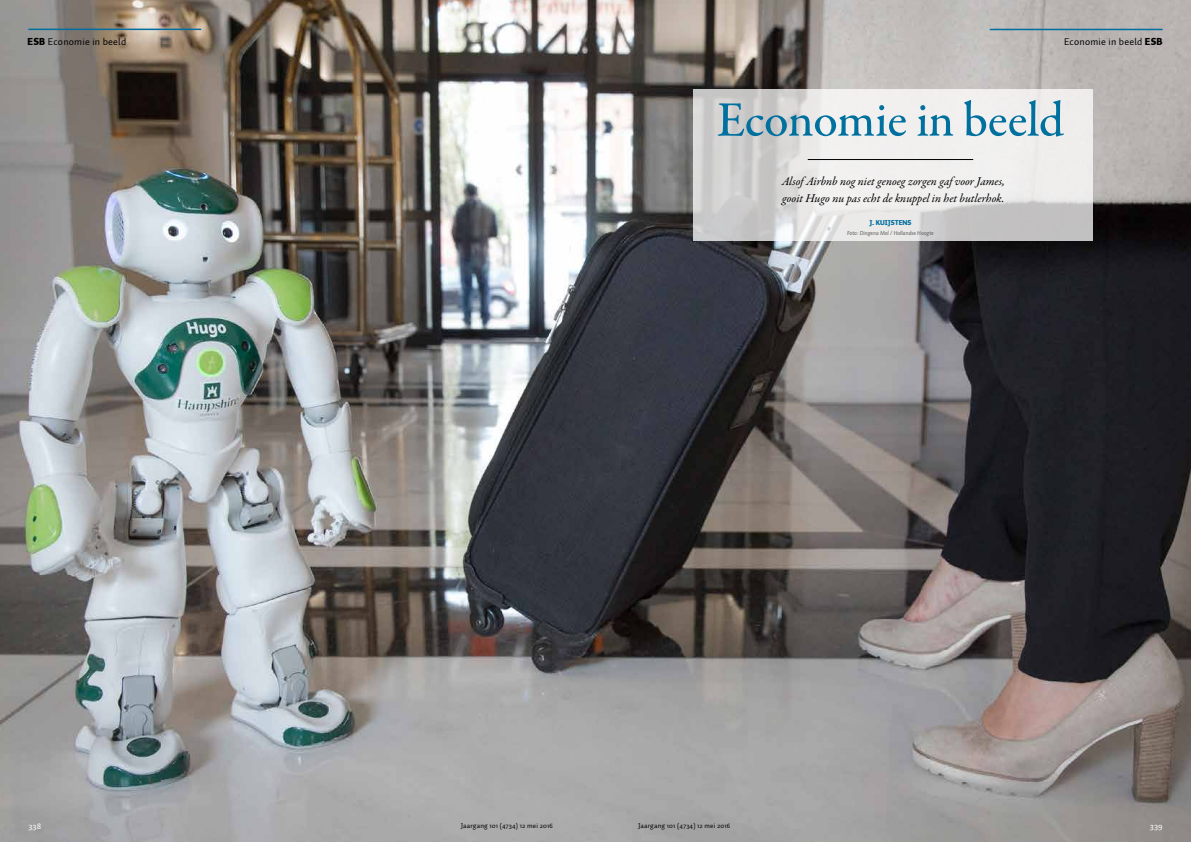
<style>
.page{position:relative;width:1191px;height:842px;background:#fff}
.page>*{position:absolute;margin:0;border:0;box-sizing:border-box;transform-origin:0 0}
.t1{font:500 50px "Garamond Premr Pro";letter-spacing:-.01em;color:#00709f}
.t2{font:italic 12px/17px "Garamond Premr Pro";letter-spacing:-.005em;color:#000}
.t3{font:10px "Auto 1";letter-spacing:.025em;color:#000}
.t4{font:9px "Auto 1";letter-spacing:.025em;color:#fff}
.t5{font:7px "Auto 1";letter-spacing:.025em;color:#000}
.t6{font:900 7px "Auto 1";color:#006e9f}
.t7{font:italic 6px "Auto 1";color:#58585b}
.s1{font-weight:900}
</style>
<div class="page">
<img style="left:0;top:0;width:1191px;height:842px">
<svg style="left:693px;top:89px;width:399px;height:152px;fill:#edecec"></svg>
<hr style="left:28px;top:29px;width:173px;height:1px;background:#006e9f">
<hr style="left:807px;top:159px;width:166px;height:1px;background:#000">
<hr style="left:989px;top:29px;width:173px;height:1px;background:#006e9f">
<p class="t3" style="left:28px;top:35px;width:100px"><span class="s1">ESB</span> Economie in beeld</p>
<p class="t3" style="left:1064px;top:35px;width:100px">Economie in beeld <span class="s1">ESB</span></p>
<h1 class="t1" style="left:717px;top:90px;width:349px">Economie in beeld</h1>
<p class="t2" style="left:782px;top:173px;width:224px">Alsof Airbnb nog niet genoeg zorgen gaf voor James, gooit Hugo nu pas echt de knuppel in het butlerhok.</p>
<p class="t6" style="left:869px;top:218px;width:44px">J. KUIJSTENS</p>
<p class="t7" style="left:847px;top:229px;width:88px">Foto: Dingena Mol / Hollandse Hoogte</p>
<p class="t4" style="left:28px;top:820px;width:14px">338</p>
<p class="t5" style="left:460px;top:821px;width:94px">Jaargang 101 (4734) 12 mei 2016</p>
<p class="t5" style="left:638px;top:821px;width:94px">Jaargang 101 (4734) 12 mei 2016</p>
<p class="t4" style="left:1149px;top:820px;width:14px">339</p>
</div>
